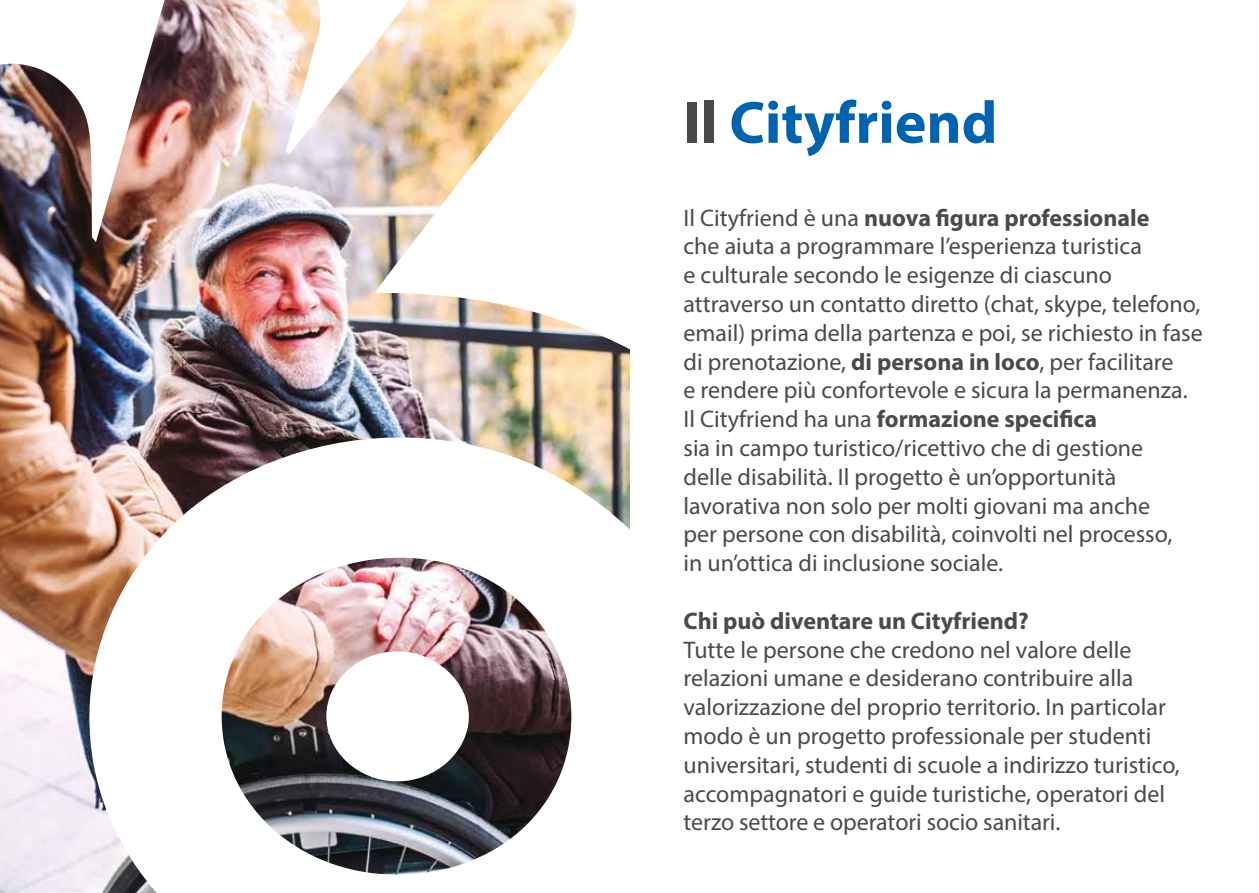
<style>
.page{position:relative;width:1259px;height:893px;background:#fff}
.page>*{position:absolute;margin:0;border:0;box-sizing:border-box;transform-origin:0 0}
.t1{font:700 60px "Myriad Pro";color:#0063af}
.t2{font:24px/28.8px "Myriad Pro";color:#4a4a49}
.t3{font:700 24px "Myriad Pro";color:#4a4a49}
.s1{color:#4a4a49}
.s2{font-weight:700}
</style>
<div class="page">
<img style="left:0;top:0;width:629px;height:893px">
<svg style="left:285px;top:0;width:90px;height:154px"></svg>
<img style="left:375px;top:0;width:255px;height:350px">
<img style="left:0;top:0;width:173px;height:242px">
<img style="left:61px;top:387px;width:569px;height:506px">
<svg style="left:326px;top:651px;width:143px;height:130px"></svg>
<h1 class="t1" style="left:683px;top:83px;width:315px"><span class="s1">Il</span> Cityfriend</h1>
<p class="t2" style="left:683px;top:203px;width:521px">Il Cityfriend è una <span class="s2">nuova figura professionale<br></span>che aiuta a programmare l’esperienza turistica<br>e culturale secondo le esigenze di ciascuno attraverso un contatto diretto (chat, skype, telefono, email) prima della partenza e poi, se richiesto in fase di prenotazione, <span class="s2">di persona in loco</span>, per facilitare<br>e rendere più confortevole e sicura la permanenza.<br>Il Cityfriend ha una <span class="s2">formazione specifica<br></span>sia in campo turistico/ricettivo che di gestione<br>delle disabilità. Il progetto è un’opportunità lavorativa non solo per molti giovani ma anche<br>per persone con disabilità, coinvolti nel processo,<br>in un’ottica di inclusione sociale.</p>
<p class="t3" style="left:683px;top:605px;width:347px">Chi può diventare un Cityfriend?</p>
<p class="t2" style="left:683px;top:635px;width:498px">Tutte le persone che credono nel valore delle relazioni umane e desiderano contribuire alla valorizzazione del proprio territorio. In particolar modo è un progetto professionale per studenti universitari, studenti di scuole a indirizzo turistico, accompagnatori e guide turistiche, operatori del terzo settore e operatori socio sanitari.</p>
</div>
